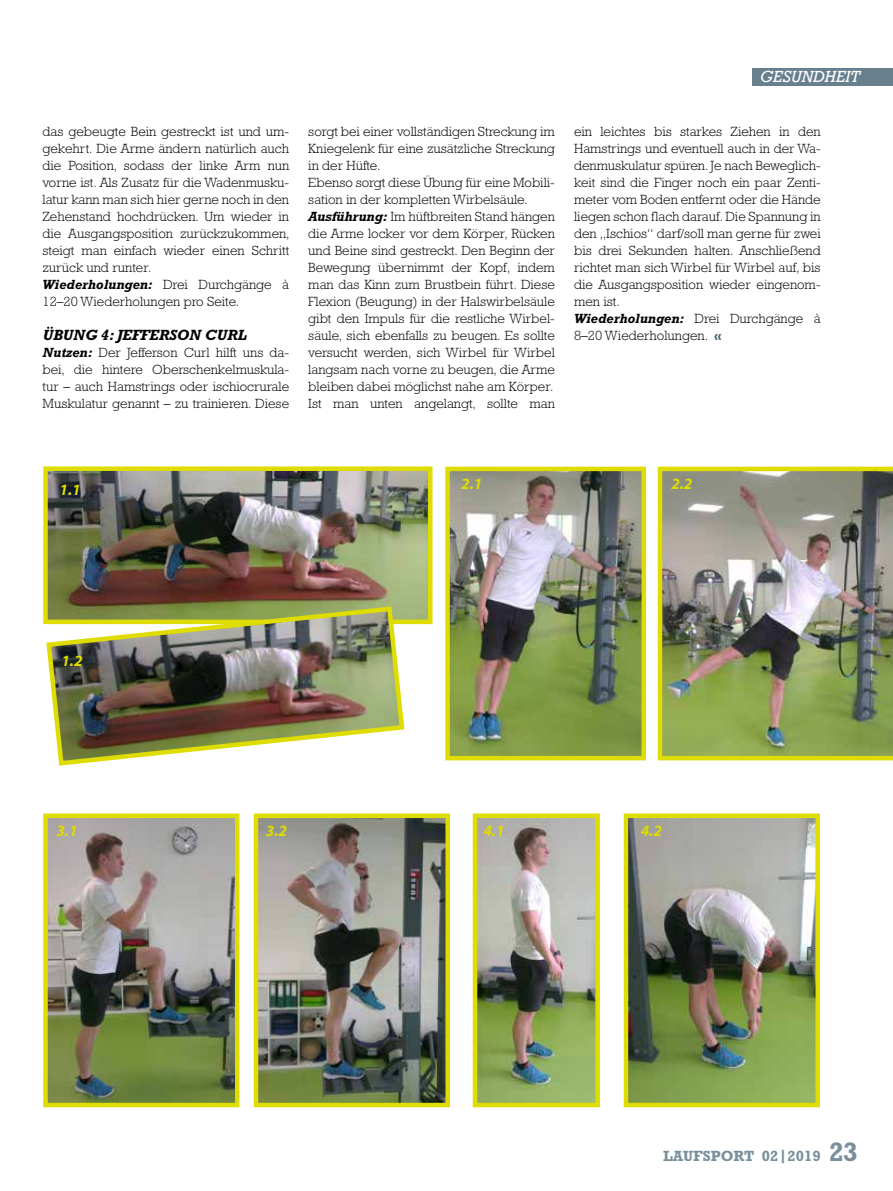
<style>
.page{position:relative;width:893px;height:1191px;background:#fff}
.page>*{position:absolute;margin:0;border:0;box-sizing:border-box;transform-origin:0 0}
.t1{font:italic 16.5px "Rockwell";color:#fff}
.t2{font:italic 700 15.75px "Myriad Pro";color:#dedc00}
.t3{font:italic 700 15px "Rockwell Std";color:#000}
.t4{font:700 15px "Rockwell Std";color:#79909c}
.t5{font:300 13.5px/17px "Rockwell Std";color:#000}
.s1{font-weight:700;font-style:italic}
.s2{font-weight:700;font-size:12.75px;color:#46606c}
.s3{font-size:27px}
</style>
<div class="page">
<img style="left:48px;top:471px;width:379px;height:148px">
<div style="left:43px;top:466px;width:389px;height:158px;border:4px solid #dedc00"></div>
<img style="left:44px;top:604px;width:363px;height:162px">
<img style="left:450px;top:471px;width:191px;height:284px">
<div style="left:445px;top:466px;width:201px;height:294px;border:4px solid #dedc00"></div>
<img style="left:48px;top:818px;width:186px;height:284px">
<div style="left:43px;top:813px;width:196px;height:294px;border:4px solid #dedc00"></div>
<img style="left:478px;top:818px;width:117px;height:284px">
<div style="left:473px;top:813px;width:127px;height:294px;border:4px solid #dedc00"></div>
<img style="left:259px;top:818px;width:186px;height:284px">
<div style="left:254px;top:813px;width:196px;height:294px;border:4px solid #dedc00"></div>
<img style="left:629px;top:818px;width:186px;height:284px">
<div style="left:624px;top:813px;width:196px;height:294px;border:4px solid #dedc00"></div>
<img style="left:658px;top:466px;width:235px;height:294px">
<div style="left:752px;top:68px;width:141px;height:17px;background:#68808d"></div>
<p class="t5" style="left:43px;top:123px;width:249px">das gebeugte Bein gestreckt ist und um&shy;gekehrt. Die Arme ändern natürlich auch die Position, sodass der linke Arm nun vorne ist. Als Zusatz für die Wadenmusku&shy;latur kann man sich hier gerne noch in den Zehenstand hochdrücken. Um wieder in die Ausgangsposition zurückzukommen, steigt man einfach wieder einen Schritt zurück und runter.<br><span class="s1">Wiederholungen:</span> Drei Durchgänge à 12–20 Wiederholungen pro Seite.</p>
<p class="t3" style="left:43px;top:326px;width:206px">ÜBUNG 4: JEFFERSON CURL</p>
<p class="t5" style="left:43px;top:344px;width:248px;text-align:justify"><span class="s1">Nutzen:</span> Der Jefferson Curl hilft uns da&shy;bei, die hintere Oberschenkelmuskula&shy;tur – auch Hamstrings oder ischiocrurale Muskulatur genannt – zu trainieren. Diese</p>
<p class="t5" style="left:308px;top:123px;width:248px">sorgt bei einer vollständigen Streckung im Kniegelenk für eine zusätzliche Streckung in der Hüfte.<br>Ebenso sorgt diese Übung für eine Mobili&shy;sation in der kompletten Wirbelsäule.<br><span class="s1">Ausführung:</span> Im hüftbreiten Stand hängen die Arme locker vor dem Körper, Rücken und Beine sind gestreckt. Den Beginn der Bewegung übernimmt der Kopf, indem man das Kinn zum Brustbein führt. Diese Flexion (Beugung) in der Halswirbelsäule gibt den Impuls für die restliche Wirbel&shy;säule, sich ebenfalls zu beugen. Es sollte versucht werden, sich Wirbel für Wirbel langsam nach vorne zu beugen, die Arme bleiben dabei möglichst nahe am Körper.<br>Ist man unten angelangt, sollte man</p>
<p class="t1" style="left:760px;top:67px;width:101px">GESUNDHEIT</p>
<p class="t5" style="left:574px;top:123px;width:248px">ein leichtes bis starkes Ziehen in den Hamstrings und eventuell auch in der Wa&shy;denmuskulatur spüren. Je nach Beweglich&shy;keit sind die Finger noch ein paar Zenti&shy;meter vom Boden entfernt oder die Hände liegen schon flach darauf. Die Spannung in den „Ischios“ darf/soll man gerne für zwei bis drei Sekunden halten. Anschließend richtet man sich Wirbel für Wirbel auf, bis die Ausgangsposition wieder eingenom&shy;men ist.<br><span class="s1">Wiederholungen:</span> Drei Durchgänge à 8–20 Wiederholungen. <span class="s2">«</span></p>
<p class="t2" style="left:60px;top:480px;width:23px">1.1</p>
<p class="t2" style="left:461px;top:473px;width:23px">2.1</p>
<p class="t2" style="left:671px;top:473px;width:23px">2.2</p>
<p class="t2" style="left:61px;top:650px;width:23px">1.2</p>
<p class="t2" style="left:56px;top:820px;width:23px">3.1</p>
<p class="t2" style="left:266px;top:820px;width:23px">3.2</p>
<p class="t2" style="left:483px;top:820px;width:23px">4.1</p>
<p class="t2" style="left:641px;top:820px;width:23px">4.2</p>
<p class="t4" style="left:663px;top:1147px;width:196px">LAUFSPORT 02|2019 <span class="s3">23</span></p>
</div>
